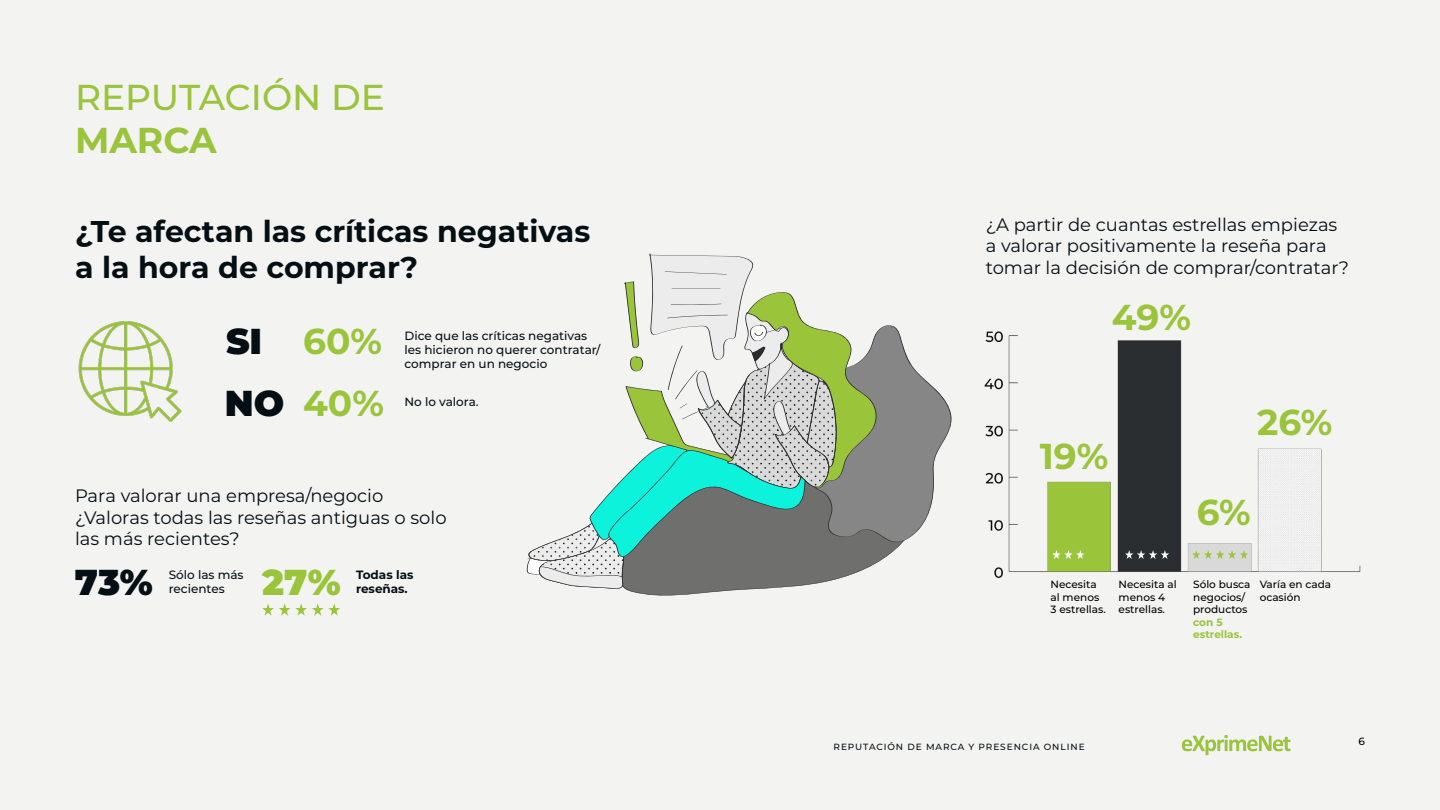
<style>
.page{position:relative;width:1440px;height:810px;background:#f3f3f2}
.page>*{position:absolute;margin:0;border:0;box-sizing:border-box;transform-origin:0 0}
.t1{font:700 36px/61.7px "Montserrat";color:#9ac43a;text-align:right}
.t2{font:500 36px "Montserrat";color:#99c43b}
.t3{font:700 36px "Montserrat";color:#99c43b}
.t4{font:900 36px "Montserrat";color:#040f14}
.t5{font:900 36px "Montserrat";color:#9ac43a}
.t6{font:700 30px/36px "Montserrat";color:#040f14}
.t7{font:18px/21.6px "Montserrat";color:#040f14}
.t8{font:500 12px/14.4px "Montserrat";color:#040f14}
.t9{font:700 12px/14.4px "Montserrat";color:#040f14}
.t10{font:500 10.5px/12.6px "Montserrat";color:#000}
.t11{font:700 10.5px/12.6px "Montserrat";color:#9ac43a}
.t12{font:500 9px "Montserrat";letter-spacing:.1em;color:#040f14}
.s1{font-weight:900;color:#040f14}
</style>
<div class="page">
<svg style="left:1182px;top:735px;width:109px;height:20px"></svg>
<svg style="left:625px;top:589px;width:130px;height:7px"></svg>
<svg style="left:526px;top:253px;width:426px;height:336px"></svg>
<img style="left:984px;top:331px;width:377px;height:247px">
<svg style="left:1052px;top:550px;width:32px;height:9px"></svg>
<svg style="left:1125px;top:550px;width:44px;height:9px"></svg>
<svg style="left:1192px;top:550px;width:56px;height:9px"></svg>
<img style="left:78px;top:321px;width:104px;height:101px">
<svg style="left:262px;top:603px;width:78px;height:13px"></svg>
<h1 class="t2" style="left:75px;top:72px;width:312px">REPUTACIÓN DE</h1>
<h1 class="t3" style="left:75px;top:114px;width:143px">MARCA</h1>
<h2 class="t6" style="left:75px;top:212px;width:517px">¿Te afectan las críticas negativas a la hora de comprar?</h2>
<h1 class="t4" style="left:226px;top:314px;width:38px">SI</h1>
<h1 class="t1" style="left:225px;top:308px;width:161px">60%<br><span class="s1">NO</span> 40%</h1>
<p class="t8" style="left:404px;top:328px;width:198px">Dice que las críticas negativas les hicieron no querer contratar/ comprar en un negocio</p>
<p class="t8" style="left:404px;top:394px;width:76px">No lo valora.</p>
<p class="t7" style="left:75px;top:484px;width:373px">Para valorar una empresa/negocio ¿Valoras todas las reseñas antiguas o solo las más recientes?</p>
<h1 class="t4" style="left:75px;top:556px;width:79px">73%</h1>
<h1 class="t5" style="left:262px;top:556px;width:80px">27%</h1>
<p class="t8" style="left:169px;top:567px;width:76px">Sólo las más recientes</p>
<p class="t9" style="left:356px;top:567px;width:59px">Todas las reseñas.</p>
<p class="t7" style="left:986px;top:213px;width:365px">¿A partir de cuantas estrellas empiezas a valorar positivamente la reseña para tomar la decisión de comprar/contratar?</p>
<h1 class="t1" style="left:1112px;top:284px;width:81px">49%</h1>
<h1 class="t1" style="left:1040px;top:424px;width:70px">19%</h1>
<h1 class="t1" style="left:1257px;top:389px;width:76px">26%</h1>
<h1 class="t1" style="left:1197px;top:479px;width:55px">6%</h1>
<p class="t10" style="left:1051px;top:578px;width:57px">Necesita al menos<br>3 estrellas.</p>
<p class="t10" style="left:1119px;top:578px;width:60px">Necesita al menos 4 estrellas.</p>
<p class="t10" style="left:1193px;top:578px;width:59px">Sólo busca negocios/ productos</p>
<p class="t11" style="left:1193px;top:615px;width:50px">con 5 estrellas.</p>
<p class="t10" style="left:1260px;top:578px;width:73px">Varía en cada ocasión</p>
<p class="t12" style="left:834px;top:740px;width:253px">REPUTACIÓN DE MARCA Y PRESENCIA ONLINE</p>
<p class="t10" style="left:1359px;top:735px;width:8px">6</p>
</div>
